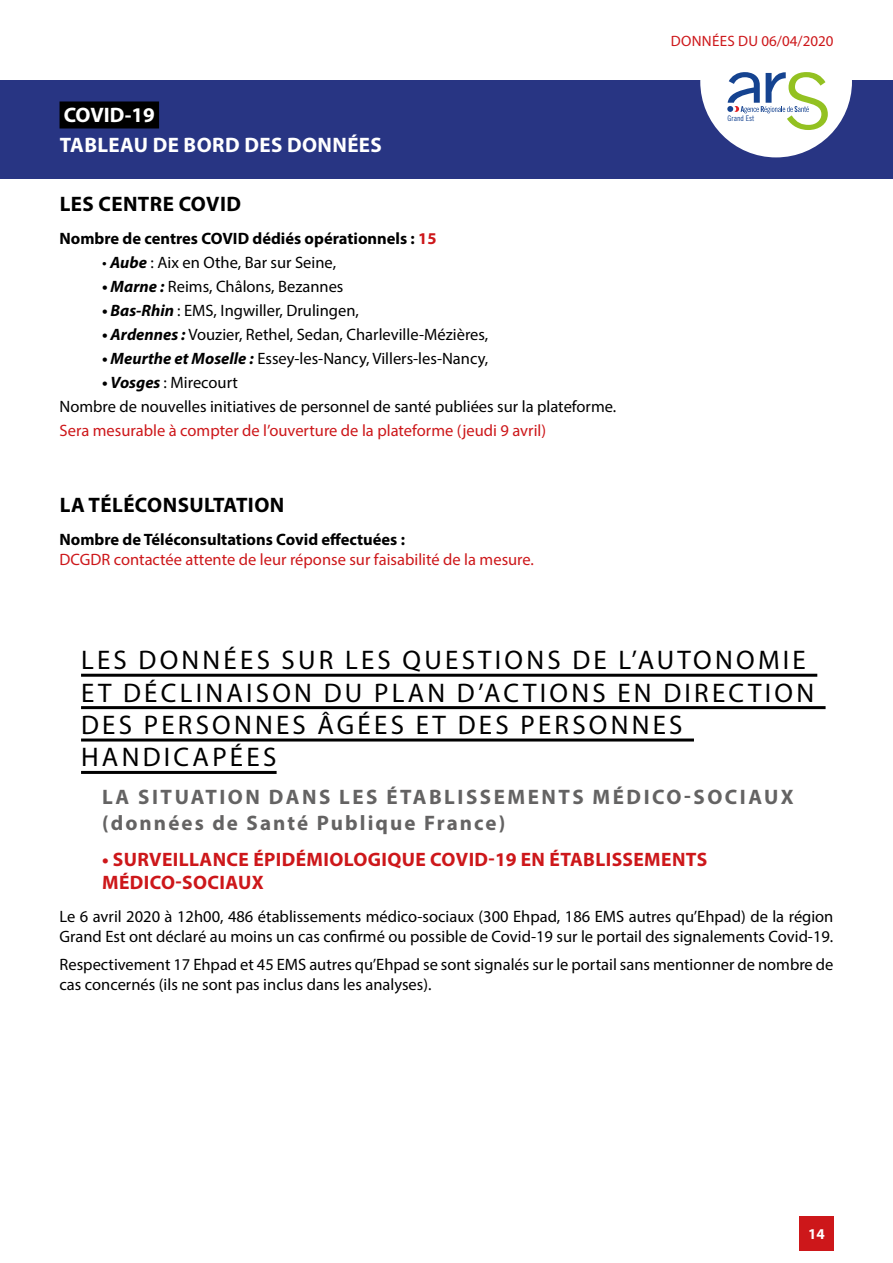
<style>
.page{position:relative;width:893px;height:1263px;background:#fff}
.page>*{position:absolute;margin:0;border:0;box-sizing:border-box;transform-origin:0 0}
.t1{font:27px/32.4px "Myriad Pro";letter-spacing:.12em;color:#000}
.t2{font:700 21px/25.2px "Myriad Pro";letter-spacing:.12em;color:#646363}
.t3{font:700 21px "Myriad Pro";letter-spacing:.02em;color:#000}
.t4{font:700 21px/29.4px "Myriad Pro";letter-spacing:.02em;color:#fff}
.t5{font:700 19.5px/23.4px "Myriad Pro";letter-spacing:.02em;color:#cd171a}
.t6{font:16.5px/19.8px "Myriad Pro";color:#000}
.t7{font:16.5px "Myriad Pro";color:#cd171a}
.t8{font:700 16.5px "Myriad Pro";color:#000}
.t9{font:15px "Myriad Pro";letter-spacing:.02em;color:#cd171a}
.t10{font:700 15px "Myriad Pro";color:#fff}
.t11{font:7.8px "Trade Gothic LT Std Cn 18";color:#154390}
.s1{color:#cd171a}
.s2{font-weight:700;font-style:italic}
</style>
<div class="page">
<div style="left:0;top:80px;width:893px;height:99px;background:#283583"></div>
<div style="left:60px;top:101px;width:99px;height:27px;background:#000"></div>
<div style="left:700px;top:6px;width:152px;height:151px;background:#fff;border-radius:50%"></div>
<svg style="left:727px;top:72px;width:101px;height:58px"></svg>
<div style="left:799px;top:1216px;width:34px;height:34px;background:#cd171a"></div>
<hr style="left:81px;top:674px;width:736px;height:3px;background:#000">
<hr style="left:81px;top:706px;width:745px;height:3px;background:#000">
<hr style="left:81px;top:738px;width:613px;height:3px;background:#000">
<hr style="left:81px;top:771px;width:196px;height:3px;background:#000">
<p class="t9" style="left:671px;top:31px;width:164px">DONNÉES DU 06/04/2020</p>
<p class="t4" style="left:60px;top:100px;width:324px">COVID-19<br>TABLEAU DE BORD DES DONNÉES</p>
<p class="t11" style="left:728px;top:114px;width:28px">Grand Est</p>
<p class="t3" style="left:60px;top:191px;width:183px">LES CENTRE COVID</p>
<p class="t8" style="left:60px;top:228px;width:379px">Nombre de centres COVID dédiés opérationnels : <span class="s1">15</span></p>
<p class="t6" style="left:102px;top:252px;width:236px">• <span class="s2">Aube</span> : Aix en Othe, Bar sur Seine,</p>
<p class="t6" style="left:102px;top:276px;width:243px"><span class="s2">• Marne :</span> Reims, Châlons, Bezannes</p>
<p class="t6" style="left:102px;top:300px;width:258px"><span class="s2">• Bas-Rhin</span> : EMS, Ingwiller, Drulingen,</p>
<p class="t6" style="left:102px;top:324px;width:388px"><span class="s2">• Ardennes :</span> Vouzier, Rethel, Sedan, Charleville-Mézières,</p>
<p class="t6" style="left:102px;top:348px;width:388px"><span class="s2">• Meurthe et Moselle :</span> Essey-les-Nancy, Villers-les-Nancy,</p>
<p class="t6" style="left:60px;top:370px;width:558px;line-height:24px;text-indent:43px"><span class="s2">• Vosges</span> : Mirecourt<br>Nombre de nouvelles initiatives de personnel de santé publiées sur la plateforme.</p>
<p class="t7" style="left:60px;top:421px;width:488px">Sera mesurable à compter de l’ouverture de la plateforme (jeudi 9 avril)</p>
<p class="t3" style="left:60px;top:491px;width:226px">LA TÉLÉCONSULTATION</p>
<p class="t8" style="left:60px;top:528px;width:347px">Nombre de Téléconsultations Covid effectuées :</p>
<p class="t7" style="left:60px;top:549px;width:476px">DCGDR contactée attente de leur réponse sur faisabilité de la mesure.</p>
<h1 class="t1" style="left:81px;top:643px;width:735px">LES DONNÉES SUR LES QUESTIONS DE L’AUTONOMIE ET DÉCLINAISON DU PLAN D’ACTIONS EN DIRECTION DES PERSONNES ÂGÉES ET DES PERSONNES HANDICAPÉES</h1>
<p class="t2" style="left:102px;top:784px;width:693px">LA SITUATION DANS LES ÉTABLISSEMENTS MÉDICO-SOCIAUX (données de Santé Publique France)</p>
<p class="t5" style="left:102px;top:847px;width:607px">• SURVEILLANCE ÉPIDÉMIOLOGIQUE COVID-19 EN ÉTABLISSEMENTS<br>MÉDICO-SOCIAUX</p>
<p class="t6" style="left:60px;top:906px;width:775px">Le 6 avril 2020 à 12h00, 486 établissements médico-sociaux (300 Ehpad, 186 EMS autres qu’Ehpad) de la région<br>Grand Est ont déclaré au moins un cas confirmé ou possible de Covid-19 sur le portail des signalements Covid-19.</p>
<p class="t6" style="left:60px;top:954px;width:775px">Respectivement 17 Ehpad et 45 EMS autres qu’Ehpad se sont signalés sur le portail sans mentionner de nombre de cas concernés (ils ne sont pas inclus dans les analyses).</p>
<p class="t10" style="left:808px;top:1224px;width:18px">14</p>
</div>
